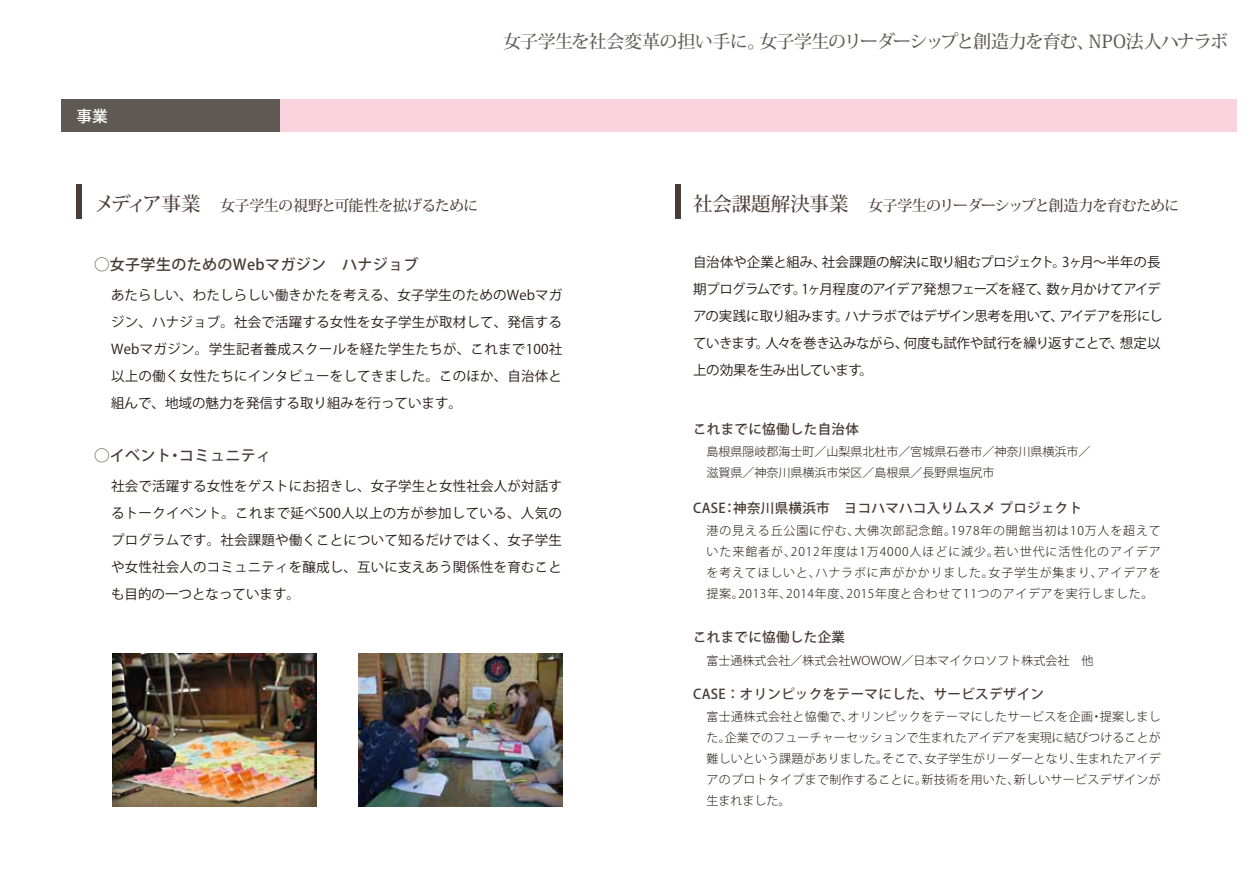
<style>
.page{position:relative;width:1260px;height:891px;background:#fff}
.page>*{position:absolute;margin:0;border:0;box-sizing:border-box;transform-origin:0 0}
.t1{font:500 18px "Koz Min Pr 6 N";letter-spacing:-.045em;color:#5e5953}
.t2{font:500 15.6px "Koz Go Pr 6 N";color:#fff}
.t3{font:500 15px "Koz Min Pr 6 N";letter-spacing:-.045em;color:#4a3c36}
.t4{font:500 15px "Koz Go Pro";letter-spacing:.025em;color:#493b35}
.t5{font:13.5px/27px "Koz Go Pro";color:#221815;text-align:justify}
.t6{font:13.5px/27px "Koz Go Pro";letter-spacing:-.035em;color:#221815}
.t7{font:500 13.5px "Koz Go Pro";letter-spacing:.025em;color:#493b35}
.t8{font:300 12px/21px "Koz Go Pro";letter-spacing:.01em;color:#221815;text-align:justify}
.s1{font-size:19.5px}
</style>
<div class="page">
<div style="left:89px;top:99px;width:1148px;height:32px;background:#f9d3dd"></div>
<div style="left:62px;top:99px;width:218px;height:32px;background:#5e5953"></div>
<div style="left:76px;top:185px;width:6px;height:34px;background:#4a3c36"></div>
<div style="left:675px;top:185px;width:6px;height:34px;background:#4a3c36"></div>
<img style="left:358px;top:653px;width:204px;height:153px">
<img style="left:113px;top:653px;width:204px;height:153px">
<h2 class="t2" style="left:77px;top:107px;width:33px">事業</h2>
<h1 class="t1" style="left:503px;top:32px;width:727px">女子学生を社会変革の担い手に。女子学生のリーダーシップと創造力を育む、NPO法人ハナラボ</h1>
<p class="t3" style="left:94px;top:197px;width:385px"><span class="s1">メディア事業　</span>女子学生の視野と可能性を拡げるために</p>
<p class="t3" style="left:693px;top:197px;width:488px"><span class="s1">社会課題解決事業　</span>女子学生のリーダーシップと創造力を育むために</p>
<p class="t4" style="left:94px;top:255px;width:326px">◯女子学生のためのWebマガジン　ハナジョブ</p>
<p class="t5" style="left:111px;top:282px;width:453px">あたらしい、わたしらしい働きかたを考える、女子学生のためのWebマガジン、ハナジョブ。社会で活躍する女性を女子学生が取材して、発信するWebマガジン。学生記者養成スクールを経た学生たちが、これまで100社以上の働く女性たちにインタビューをしてきました。このほか、自治体と組んで、地域の魅力を発信する取り組みを行っています。</p>
<p class="t4" style="left:94px;top:446px;width:178px">◯イベント・コミュニティ</p>
<p class="t5" style="left:111px;top:473px;width:453px">社会で活躍する女性をゲストにお招きし、女子学生と女性社会人が対話するトークイベント。これまで延べ500人以上の方が参加している、人気のプログラムです。社会課題や働くことについて知るだけではく、女子学生や女性社会人のコミュニティを醸成し、互いに支えあう関係性を育むことも目的の一つとなっています。</p>
<p class="t6" style="left:693px;top:249px;width:471px">自治体や企業と組み、社会課題の解決に取り組むプロジェクト。3ヶ月～半年の長期プログラムです。1ヶ月程度のアイデア発想フェーズを経て、数ヶ月かけてアイデアの実践に取り組みます。ハナラボではデザイン思考を用いて、アイデアを形にしていきます。人々を巻き込みながら、何度も試作や試行を繰り返すことで、想定以上の効果を生み出しています。</p>
<p class="t7" style="left:693px;top:420px;width:167px">これまでに恊働した自治体</p>
<p class="t8" style="left:707px;top:441px;width:386px">島根県隠岐郡海士町／山梨県北杜市／宮城県石巻市／神奈川県横浜市／滋賀県／神奈川県横浜市栄区／島根県／長野県塩尻市</p>
<p class="t7" style="left:693px;top:500px;width:391px">CASE：神奈川県横浜市　ヨコハマハコ入りムスメプロジェクト</p>
<p class="t8" style="left:707px;top:520px;width:456px">港の見える丘公園に佇む、大佛次郎記念館。1978年の開館当初は10万人を超えていた来館者が、2012年度は1万4000人ほどに減少。若い世代に活性化のアイデアを考えてほしいと、ハナラボに声がかかりました。女子学生が集まり、アイデアを提案。2013年、2014年度、2015年度と合わせて11つのアイデアを実行しました。</p>
<p class="t7" style="left:693px;top:629px;width:153px">これまでに恊働した企業</p>
<p class="t8" style="left:707px;top:650px;width:388px">富士通株式会社／株式会社WOWOW／日本マイクロソフト株式会社　他</p>
<p class="t7" style="left:693px;top:686px;width:352px">CASE：オリンピックをテーマにした、サービスデザイン</p>
<p class="t8" style="left:707px;top:706px;width:456px">富士通株式会社と恊働で、オリンピックをテーマにしたサービスを企画・提案しました。企業でのフューチャーセッションで生まれたアイデアを実現に結びつけることが難しいという課題がありました。そこで、女子学生がリーダーとなり、生まれたアイデアのプロトタイプまで制作することに。新技術を用いた、新しいサービスデザインが生まれました。</p>
</div>
